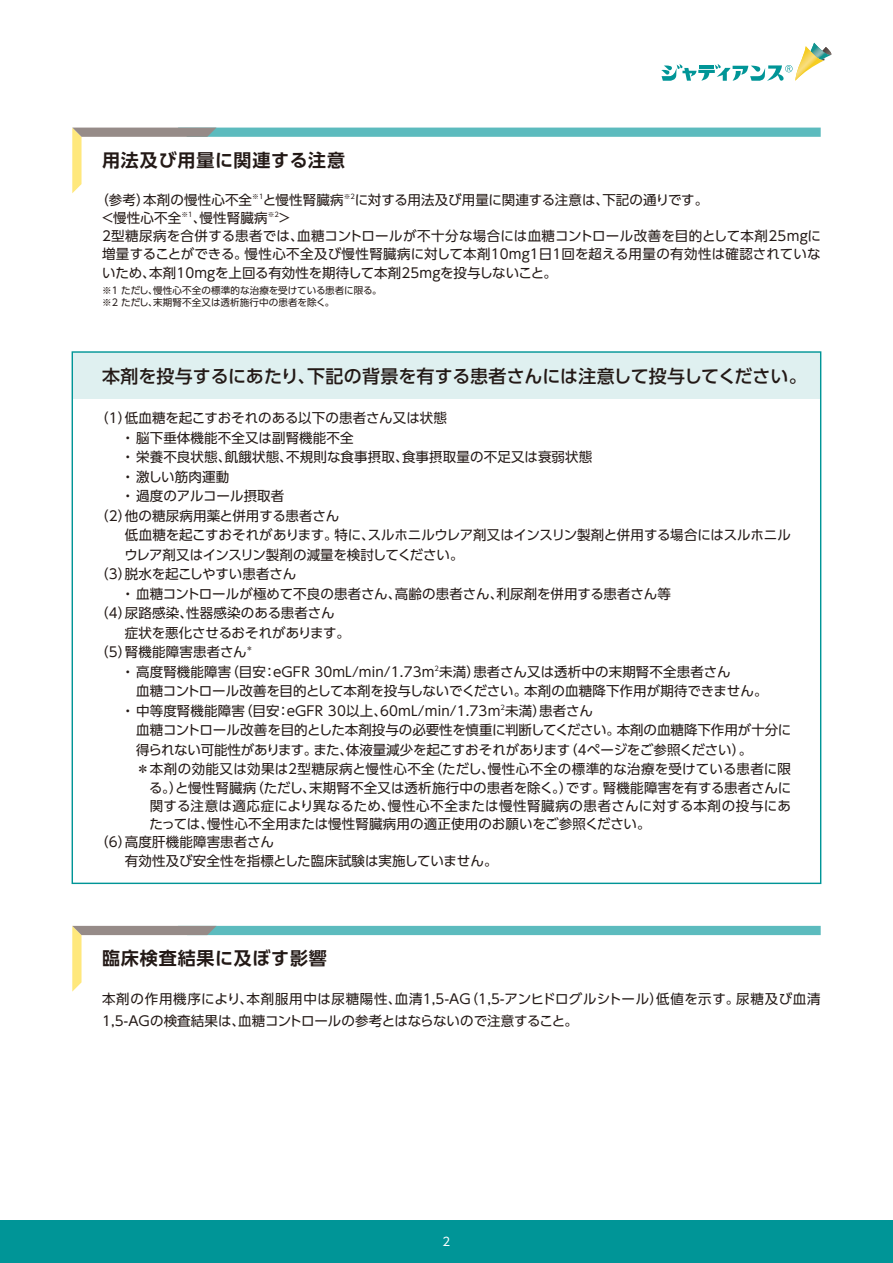
<style>
.page{position:relative;width:893px;height:1263px;background:#fff}
.page>*{position:absolute;margin:0;border:0;box-sizing:border-box;transform-origin:0 0}
.t1{font:500 18px "UD Shin Go Pro";color:#231916}
.t2{font:700 18px "UD Shin Go Pro De";letter-spacing:.05em;color:#231916}
.t3{font:13.5px/18.1px "UD Shin Go Pro";letter-spacing:.01em;color:#231916}
.t4{font:13.5px "UD Shin Go Pro";letter-spacing:-.015em;color:#231916}
.t5{font:13.5px "UD Shin Go Pro";letter-spacing:.035em;color:#231916}
.t6{font:13.5px "UD Shin Go Pro";letter-spacing:.03em;color:#231916}
.t7{font:13.5px "UD Shin Go Pro";letter-spacing:-.025em;color:#231916}
.t8{font:13.5px "UD Shin Go Pro";letter-spacing:-.01em;color:#231916}
.t9{font:11.7px "UD Shin Go NT Pro";color:#fff}
.t10{font:9.6px/11.7px "UD Shin Go Pro";letter-spacing:.01em;color:#231916}
.t11{font:6.75px "UD Shin Go Pro";color:#231916}
</style>
<div class="page">
<svg style="left:661px;top:43px;width:171px;height:38px"></svg>
<img style="left:795px;top:46px;width:24px;height:35px">
<div style="left:0;top:1220px;width:893px;height:43px;background:#009597"></div>
<svg style="left:72px;top:128px;width:749px;height:65px"></svg>
<svg style="left:72px;top:926px;width:749px;height:66px"></svg>
<div style="left:72px;top:352px;width:749px;height:47px;background:#dff0f0"></div>
<h1 class="t2" style="left:102px;top:145px;width:245px">用法及び用量に関連する注意</h1>
<p class="t3" style="left:101px;top:191px;width:609px;text-indent:-6px">（参考）本剤の慢性心不全<sup>※1</sup>と慢性腎臓病<sup>※2</sup>に対する用法及び用量に関連する注意は、下記の通りです。＜慢性心不全</p>
<p class="t11" style="left:181px;top:209px;width:13px">※1</p>
<p class="t3" style="left:193px;top:209px;width:76px">、慢性腎臓病</p>
<p class="t11" style="left:268px;top:209px;width:13px">※2</p>
<p class="t3" style="left:102px;top:209px;width:721px;text-indent:176px">＞<br>2型糖尿病を合併する患者では、血糖コントロールが不十分な場合には血糖コントロール改善を目的として本剤25mgに増量することができる。慢性心不全及び慢性腎臓病に対して本剤10mg1日1回を超える用量の有効性は確認されていないため、本剤10mgを上回る有効性を期待して本剤25mgを投与しないこと。</p>
<p class="t10" style="left:102px;top:284px;width:281px">※1 ただし、慢性心不全の標準的な治療を受けている患者に限る。※2 ただし、末期腎不全又は透析施行中の患者を除く。</p>
<h1 class="t1" style="left:102px;top:361px;width:706px">本剤を投与するにあたり、下記の背景を有する患者さんには注意して投与してください。</h1>
<p class="t3" style="left:95px;top:409px;width:353px">（1）低血糖を起こすおそれのある以下の患者さん又は状態</p>
<p class="t3" style="left:121px;top:428px;width:234px">・ 脳下垂体機能不全又は副腎機能不全</p>
<p class="t3" style="left:121px;top:448px;width:473px">・ 栄養不良状態、飢餓状態、不規則な食事摂取、食事摂取量の不足又は衰弱状態</p>
<p class="t3" style="left:121px;top:467px;width:110px">・ 激しい筋肉運動</p>
<p class="t3" style="left:121px;top:487px;width:165px">・ 過度のアルコール摂取者</p>
<p class="t3" style="left:95px;top:506px;width:245px">（2）他の糖尿病用薬と併用する患者さん</p>
<p class="t4" style="left:125px;top:524px;width:667px">低血糖を起こすおそれがあります。特に、スルホニルウレア剤又はインスリン製剤と併用する場合にはスルホニル</p>
<p class="t7" style="left:124px;top:544px;width:341px">ウレア剤又はインスリン製剤の減量を検討してください。</p>
<p class="t8" style="left:95px;top:563px;width:202px">（3）脱水を起こしやすい患者さん</p>
<p class="t3" style="left:121px;top:584px;width:551px">・ 血糖コントロールが極めて不良の患者さん、高齢の患者さん、利尿剤を併用する患者さん等</p>
<p class="t3" style="left:95px;top:604px;width:241px">（4）尿路感染、性器感染のある患者さん</p>
<p class="t4" style="left:125px;top:622px;width:227px">症状を悪化させるおそれがあります。</p>
<p class="t3" style="left:95px;top:643px;width:159px">（5）腎機能障害患者さん<sup>＊</sup></p>
<p class="t3" style="left:121px;top:662px;width:611px">・ 高度腎機能障害（目安：eGFR 30mL/min/1.73m<sup>2</sup>未満）患者さん又は透析中の末期腎不全患者さん</p>
<p class="t3" style="left:136px;top:682px;width:633px">血糖コントロール改善を目的として本剤を投与しないでください。本剤の血糖降下作用が期待できません。</p>
<p class="t3" style="left:121px;top:701px;width:473px">・ 中等度腎機能障害（目安：eGFR 30以上、60mL/min/1.73m<sup>2</sup>未満）患者さん</p>
<p class="t3" style="left:136px;top:721px;width:657px">血糖コントロール改善を目的とした本剤投与の必要性を慎重に判断してください。本剤の血糖降下作用が十分に</p>
<p class="t4" style="left:136px;top:739px;width:617px">得られない可能性があります。また、体液量減少を起こすおそれがあります（4ページをご参照ください）。</p>
<p class="t5" style="left:136px;top:758px;width:656px">＊本剤の効能又は効果は2型糖尿病と慢性心不全（ただし、慢性心不全の標準的な治療を受けている患者に限</p>
<p class="t3" style="left:149px;top:778px;width:644px">る。）と慢性腎臓病（ただし、末期腎不全又は透析施行中の患者を除く。）です。腎機能障害を有する患者さんに</p>
<p class="t6" style="left:150px;top:794px;width:643px">関する注意は適応症により異なるため、慢性心不全または慢性腎臓病の患者さんに対する本剤の投与にあ</p>
<p class="t3" style="left:149px;top:814px;width:503px">たっては、慢性心不全用または慢性腎臓病用の適正使用のお願いをご参照ください。</p>
<p class="t3" style="left:95px;top:832px;width:180px">（6）高度肝機能障害患者さん</p>
<p class="t3" style="left:125px;top:852px;width:374px">有効性及び安全性を指標とした臨床試験は実施していません。</p>
<h1 class="t2" style="left:102px;top:944px;width:226px">臨床検査結果に及ぼす影響</h1>
<p class="t3" style="left:102px;top:987px;width:720px;line-height:22.5px">本剤の作用機序により、本剤服用中は尿糖陽性、血清1,5-AG（1,5-アンヒドログルシトール）低値を示す。尿糖及び血清<br>1,5-AGの検査結果は、血糖コントロールの参考とはならないので注意すること。</p>
<p class="t9" style="left:443px;top:1232px;width:9px">2</p>
</div>
